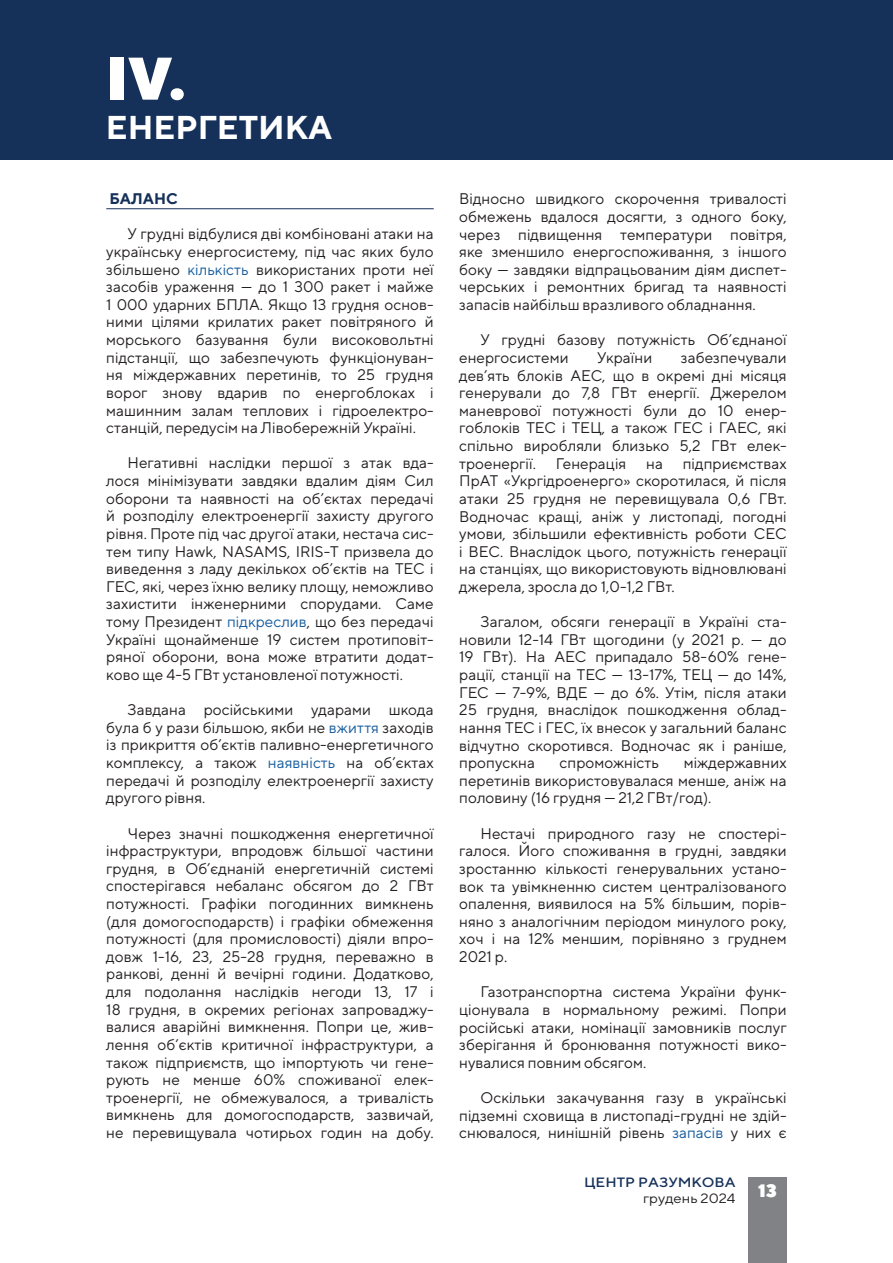
<style>
.page{position:relative;width:893px;height:1263px;background:#fff}
.page>*{position:absolute;margin:0;border:0;box-sizing:border-box;transform-origin:0 0}
.t1{font:900 60px "TT Norms";color:#fff}
.t2{font:700 33px "TT Norms";color:#fff}
.t3{font:900 18px "TT Norms";color:#fff}
.t4{font:15.3px/17.5px "TT Norms";color:#231f20;text-align:justify}
.t5{font:700 15.3px "TT Norms";color:#153059}
.t6{font:500 13.5px "TT Norms";color:#153059;scale:1.1 1}
.t7{font:13.5px "TT Norms";color:#231f20;scale:1.1 1}
.s1{color:#175d9e}
</style>
<div class="page">
<div style="left:748px;top:1177px;width:39px;height:86px;background:#808285"></div>
<div style="left:0;top:0;width:892px;height:159px;background:#153059"></div>
<hr style="left:106px;top:208px;width:328px;height:1px;background:#153059">
<h1 class="t1" style="left:106px;top:39px;width:82px">ІV.</h1>
<h2 class="t2" style="left:106px;top:106px;width:228px">ЕНЕРГЕТИКА</h2>
<p class="t5" style="left:109px;top:189px;width:70px">БАЛАНС</p>
<p class="t4" style="left:106px;top:225px;width:329px;text-indent:21px">У грудні відбулися дві комбіновані атаки на українську енергосистему, під час яких було збільшено <span class="s1">кількість</span> використаних проти неї засобів ураження — до 1 300 ракет і майже 1 000 ударних БПЛА. Якщо 13 грудня основ&shy;ними цілями крилатих ракет повітряного й морського базування були високовольтні підстанції, що забезпечують функціонуван&shy;ня міждержавних перетинів, то 25 грудня ворог знову вдарив по енергоблоках і машинним залам теплових і гідроелектро&shy;станцій, передусім на Лівобережній Україні.</p>
<p class="t4" style="left:106px;top:454px;width:329px;text-indent:21px">Негативні наслідки першої з атак вда&shy;лося мінімізувати завдяки вдалим діям Сил оборони та наявності на об’єктах передачі й розподілу електроенергії захисту другого рівня. Проте під час другої атаки, нестача сис&shy;тем типу Hawk, NASAMS, IRIS-T призвела до виведення з ладу декількох об’єктів на ТЕС і ГЕС, які, через їхню велику площу, неможливо захистити інженерними спорудами. Саме тому Президент <span class="s1">підкреслив</span>, що без передачі Україні щонайменше 19 систем протиповіт&shy;ряної оборони, вона може втратити додат&shy;ково ще 4-5 ГВт установленої потужності.</p>
<p class="t4" style="left:106px;top:701px;width:329px;text-indent:21px">Завдана російськими ударами шкода була б у рази більшою, якби не <span class="s1">вжиття</span> заходів із прикриття об’єктів паливно-енергетичного комплексу, а також <span class="s1">наявність</span> на об’єктах передачі й розподілу електроенергії захисту другого рівня.</p>
<p class="t4" style="left:106px;top:824px;width:329px;text-indent:21px">Через значні пошкодження енергетичної інфраструктури, впродовж більшої частини грудня, в Об’єднаній енергетичній системі спостерігався небаланс обсягом до 2 ГВт потужності. Графіки погодинних вимкнень (для домогосподарств) і графіки обмеження потужності (для промисловості) діяли впро&shy;довж 1-16, 23, 25-28 грудня, переважно в ранкові, денні й вечірні години. Додатково, для подолання наслідків негоди 13, 17 і 18 грудня, в окремих регіонах запроваджу&shy;валися аварійні вимкнення. Попри це, жив&shy;лення об’єктів критичної інфраструктури, а також підприємств, що імпортують чи гене&shy;рують не менше 60% споживаної елек&shy;троенергії, не обмежувалося, а тривалість вимкнень для домогосподарств, зазвичай, не перевищувала чотирьох годин на добу.</p>
<p class="t4" style="left:459px;top:190px;width:329px">Відносно швидкого скорочення тривалості обмежень вдалося досягти, з одного боку, через підвищення температури повітря, яке зменшило енергоспоживання, з іншого боку — завдяки відпрацьованим діям диспет&shy;черських і ремонтних бригад та наявності запасів найбільш вразливого обладнання.</p>
<p class="t4" style="left:459px;top:331px;width:329px;text-indent:21px">У грудні базову потужність Об’єднаної енергосистеми</p>
<p class="t4" style="left:459px;top:348px;width:329px;text-indent:222px">забезпечували дев’ять блоків АЕС, що в окремі дні місяця генерували до 7,8 ГВт енергії. Джерелом маневрової потужності були до 10 енер&shy;гоблоків ТЕС і ТЕЦ, а також ГЕС і ГАЕС, які спільно виробляли близько 5,2 ГВт елек&shy;троенергії.</p>
<p class="t4" style="left:597px;top:348px;width:56px">України</p>
<p class="t4" style="left:556px;top:454px;width:72px">Генерація</p>
<p class="t4" style="left:646px;top:454px;width:18px">на</p>
<p class="t4" style="left:459px;top:454px;width:329px;text-indent:224px">підприємствах ПрАТ «Укргідроенерго» скоротилася, й після атаки 25 грудня не перевищувала 0,6 ГВт.<br>Водночас кращі, аніж у листопаді, погодні умови, збільшили ефективність роботи СЕС і ВЕС. Внаслідок цього, потужність генерації на станціях, що використовують відновлювані джерела, зросла до 1,0-1,2 ГВт.</p>
<p class="t4" style="left:459px;top:613px;width:329px;text-indent:21px">Загалом, обсяги генерації в Україні ста&shy;новили 12-14 ГВт щогодини (у 2021 р. — до 19 ГВт). На АЕС припадало 58-60% гене&shy;рації, станції на ТЕС — 13-17%, ТЕЦ — до 14%, ГЕС — 7-9%, ВДЕ — до 6%. Утім, після атаки 25 грудня, внаслідок пошкодження облад&shy;нання ТЕС і ГЕС, їх внесок у загальний баланс відчутно скоротився. Водночас як і раніше, пропускна</p>
<p class="t4" style="left:459px;top:754px;width:329px;text-indent:224px">міждержавних перетинів використовувалася менше, аніж на половину (16 грудня — 21,2 ГВт/год).</p>
<p class="t4" style="left:459px;top:824px;width:329px;text-indent:21px">Нестачі природного газу не спостері&shy;галося. Його споживання в грудні, завдяки зростанню кількості генерувальних устано&shy;вок та увімкненню систем централізованого опалення, виявилося на 5% більшим, порів&shy;няно з аналогічним періодом минулого року, хоч і на 12% меншим, порівняно з груднем 2021 р.</p>
<p class="t4" style="left:459px;top:983px;width:329px;text-indent:21px">Газотранспортна система України функ&shy;ціонувала в нормальному режимі. Попри російські атаки, номінації замовників послуг зберігання й бронювання потужності вико&shy;нувалися повним обсягом.</p>
<p class="t4" style="left:459px;top:1088px;width:329px;text-indent:21px">Оскільки закачування газу в українські підземні сховища в листопаді-грудні не здій&shy;снювалося, нинішній рівень <span class="s1">запасів</span> у них є</p>
<p class="t4" style="left:560px;top:754px;width:101px">спроможність</p>
<p class="t6" style="left:584px;top:1174px;width:139px">ЦЕНТР РАЗУМКОВА</p>
<p class="t7" style="left:643px;top:1190px;width:86px">грудень 2024</p>
<p class="t3" style="left:758px;top:1178px;width:20px">13</p>
</div>
